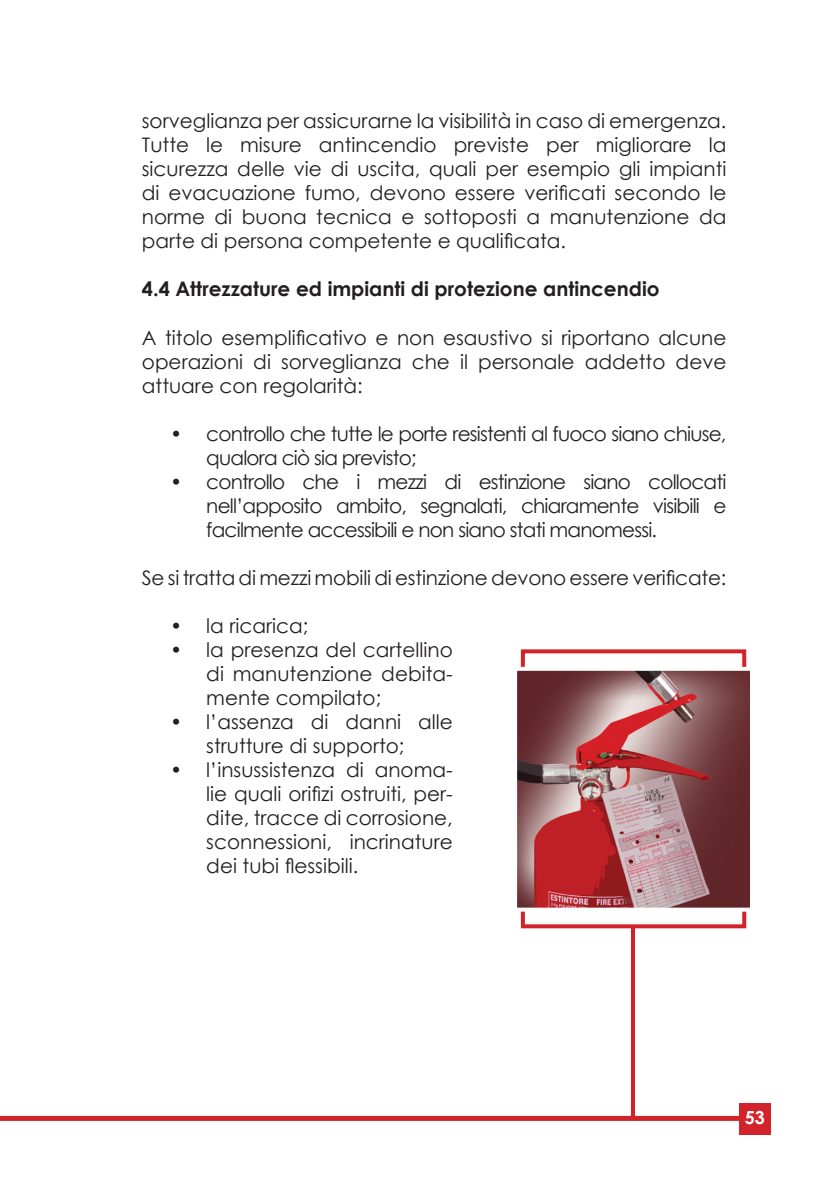
<style>
.page{position:relative;width:840px;height:1191px;background:#fff}
.page>*{position:absolute;margin:0;border:0;box-sizing:border-box;transform-origin:0 0}
.t1{font:20px/24px "Century Gothic";color:#231f20;text-align:justify}
.t2{font:20px/24px "Century Gothic";letter-spacing:-.04em;color:#231f20}
.t3{font:700 20px "Century Gothic";color:#231f20}
.t4{font:700 18px "Century Gothic";color:#fff}
</style>
<div class="page">
<div style="left:0;top:1115px;width:763px;height:5px;background:#d2232a"></div>
<div style="left:738px;top:1102px;width:32px;height:32px;background:#d2232a"></div>
<svg style="left:630px;top:928px;width:4px;height:188px"></svg>
<div style="left:520px;top:649px;width:225px;height:279px;background:#fff;border:4px solid #d2232a"></div>
<img style="left:518px;top:672px;width:230px;height:234px">
<div style="left:513px;top:667px;width:240px;height:244px;border:4px solid #fff"></div>
<p class="t1" style="left:142px;top:109px;width:585px">sorveglianza per assicurarne la visibilità in caso di emergenza.<br>Tutte le misure antincendio previste per migliorare la sicurezza delle vie di uscita, quali per esempio gli impianti di evacuazione fumo, devono essere verificati secondo le norme di buona tecnica e sottoposti a manutenzione da parte di persona competente e qualificata.</p>
<p class="t3" style="left:142px;top:274px;width:519px">4.4 Attrezzature ed impianti di protezione antincendio</p>
<p class="t1" style="left:142px;top:325px;width:585px">A titolo esemplificativo e non esaustivo si riportano alcune operazioni di sorveglianza che il personale addetto deve attuare con regolarità:</p>
<p class="t2" style="left:206px;top:421px;width:521px;text-indent:-36px">• controllo che tutte le porte resistenti al fuoco siano chiuse, qualora ciò sia previsto;</p>
<p class="t1" style="left:206px;top:469px;width:521px;text-indent:-36px">• controllo che i mezzi di estinzione siano collocati nell’apposito ambito, segnalati, chiaramente visibili e facilmente accessibili e non siano stati manomessi.</p>
<p class="t1" style="left:142px;top:565px;width:585px">Se si tratta di mezzi mobili di estinzione devono essere verificate:</p>
<p class="t1" style="left:170px;top:613px;width:139px">• la ricarica;</p>
<p class="t1" style="left:206px;top:637px;width:248px;text-indent:-36px">• la presenza del cartellino di manutenzione debita&shy;mente compilato;</p>
<p class="t1" style="left:206px;top:709px;width:248px;text-indent:-36px">• l’assenza di danni alle strutture di supporto;</p>
<p class="t1" style="left:206px;top:757px;width:248px;text-indent:-36px">• l’insussistenza di anoma&shy;lie quali orifizi ostruiti, per&shy;dite, tracce di corrosione, sconnessioni, incrinature dei tubi flessibili.</p>
<p class="t4" style="left:744px;top:1104px;width:22px">53</p>
</div>
